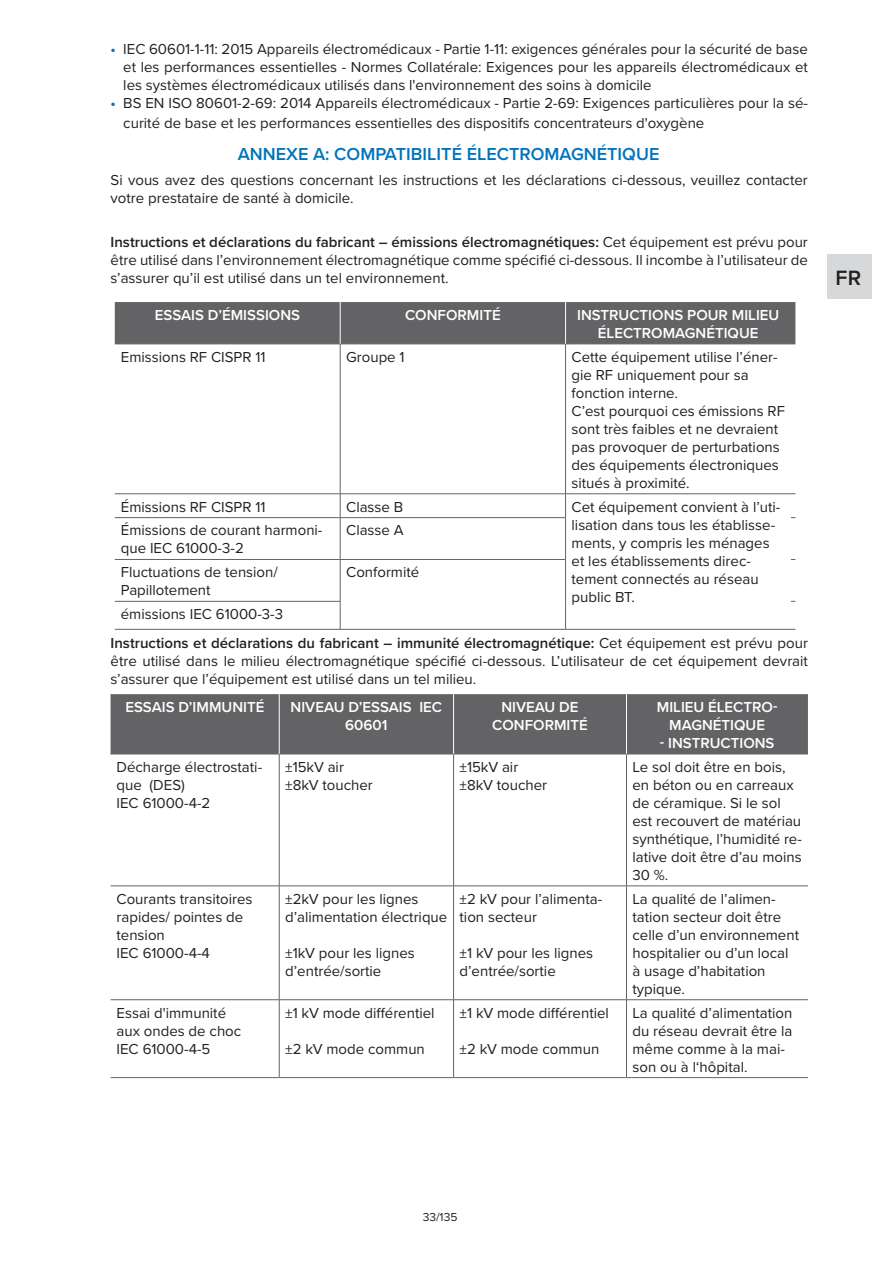
<style>
.page{position:relative;width:893px;height:1263px;background:#fff}
.page>*{position:absolute;margin:0;border:0;box-sizing:border-box;transform-origin:0 0}
.t1{font:600 21.45px "Proxima Nova";color:#231f20}
.t2{font:600 18px "Proxima Nova";color:#0073bc}
.t3{font:15px/18px "Proxima Nova";color:#231f20}
.t4{font:600 15px/18px "Proxima Nova";color:#fff;text-align:center}
.t5{font:600 15px/28.7px "Proxima Nova";color:#231f20}
.t6{font:12px "Proxima Nova";color:#231f20}
.s1{font-weight:600;color:#0073bc}
.s2{font-weight:600}
.s3{font-weight:400}
</style>
<div class="page">
<div style="left:827px;top:254px;width:45px;height:45px;background:#d7d8da"></div>
<div style="left:115px;top:302px;width:680px;height:43px;background:#636366"></div>
<hr style="left:340px;top:302px;width:1px;height:42px;background:#fff">
<hr style="left:565px;top:302px;width:1px;height:42px;background:#fff">
<hr style="left:115px;top:493px;width:225px;height:1px;background:#636366">
<hr style="left:340px;top:493px;width:226px;height:1px;background:#636366">
<hr style="left:566px;top:493px;width:225px;height:1px;background:#636366">
<hr style="left:115px;top:517px;width:225px;height:1px;background:#636366">
<hr style="left:340px;top:517px;width:226px;height:1px;background:#636366">
<hr style="left:115px;top:559px;width:225px;height:1px;background:#636366">
<hr style="left:340px;top:559px;width:226px;height:1px;background:#636366">
<hr style="left:115px;top:601px;width:225px;height:1px;background:#636366">
<hr style="left:115px;top:629px;width:225px;height:1px;background:#636366">
<hr style="left:340px;top:629px;width:226px;height:1px;background:#636366">
<hr style="left:566px;top:629px;width:225px;height:1px;background:#636366">
<hr style="left:340px;top:344px;width:1px;height:150px;background:#636366">
<hr style="left:565px;top:344px;width:1px;height:150px;background:#636366">
<svg style="left:340px;top:494px;width:1px;height:23px"></svg>
<svg style="left:565px;top:494px;width:1px;height:23px"></svg>
<hr style="left:340px;top:518px;width:1px;height:41px;background:#636366">
<hr style="left:565px;top:518px;width:1px;height:41px;background:#636366">
<hr style="left:340px;top:560px;width:1px;height:41px;background:#636366">
<hr style="left:565px;top:560px;width:1px;height:41px;background:#636366">
<svg style="left:340px;top:601px;width:1px;height:28px"></svg>
<svg style="left:565px;top:601px;width:1px;height:28px"></svg>
<div style="left:111px;top:694px;width:697px;height:60px;background:#636366"></div>
<hr style="left:111px;top:754px;width:168px;height:1px;background:#636366">
<hr style="left:279px;top:754px;width:175px;height:1px;background:#636366">
<hr style="left:454px;top:754px;width:172px;height:1px;background:#636366">
<hr style="left:626px;top:754px;width:182px;height:1px;background:#636366">
<hr style="left:279px;top:694px;width:1px;height:60px;background:#fff">
<hr style="left:453px;top:694px;width:1px;height:60px;background:#fff">
<hr style="left:626px;top:694px;width:1px;height:60px;background:#fff">
<hr style="left:111px;top:886px;width:168px;height:1px;background:#636366">
<hr style="left:279px;top:886px;width:175px;height:1px;background:#636366">
<hr style="left:454px;top:886px;width:172px;height:1px;background:#636366">
<hr style="left:626px;top:886px;width:182px;height:1px;background:#636366">
<hr style="left:111px;top:999px;width:168px;height:1px;background:#636366">
<hr style="left:279px;top:999px;width:175px;height:1px;background:#636366">
<hr style="left:454px;top:999px;width:172px;height:1px;background:#636366">
<hr style="left:626px;top:999px;width:182px;height:1px;background:#636366">
<hr style="left:111px;top:1077px;width:168px;height:1px;background:#636366">
<hr style="left:279px;top:1077px;width:175px;height:1px;background:#636366">
<hr style="left:454px;top:1077px;width:172px;height:1px;background:#636366">
<hr style="left:626px;top:1077px;width:182px;height:1px;background:#636366">
<hr style="left:279px;top:754px;width:1px;height:132px;background:#636366">
<hr style="left:453px;top:754px;width:1px;height:132px;background:#636366">
<hr style="left:626px;top:754px;width:1px;height:132px;background:#636366">
<hr style="left:279px;top:886px;width:1px;height:113px;background:#636366">
<hr style="left:453px;top:886px;width:1px;height:113px;background:#636366">
<hr style="left:626px;top:886px;width:1px;height:113px;background:#636366">
<hr style="left:279px;top:1000px;width:1px;height:77px;background:#636366">
<hr style="left:453px;top:1000px;width:1px;height:77px;background:#636366">
<hr style="left:626px;top:1000px;width:1px;height:77px;background:#636366">
<p class="t3" style="left:123px;top:40px;width:686px;text-align:justify;text-indent:-13px"><span class="s1">•</span> IEC 60601-1-11: 2015 Appareils électromédicaux - Partie 1-11: exigences générales pour la sécurité de base et les performances essentielles - Normes Collatérale: Exigences pour les appareils électromédicaux et les systèmes électromédicaux utilisés dans l'environnement des soins à domicile</p>
<p class="t3" style="left:123px;top:93px;width:686px;line-height:19.5px;text-indent:-13px"><span class="s1">•</span> BS EN ISO 80601-2-69: 2014 Appareils électromédicaux - Partie 2-69: Exigences particulières pour la sé&shy;curité de base et les performances essentielles des dispositifs concentrateurs d'oxygène</p>
<p class="t2" style="left:238px;top:141px;width:423px">ANNEXE A: COMPATIBILITÉ ÉLECTROMAGNÉTIQUE</p>
<p class="t3" style="left:111px;top:170px;width:699px">Si vous avez des questions concernant les instructions et les déclarations ci-dessous, veuillez contacter votre prestataire de santé à domicile.</p>
<p class="t3" style="left:111px;top:233px;width:699px;text-align:justify"><span class="s2">Instructions et déclarations du fabricant – émissions électromagnétiques:</span> Cet équipement est prévu pour être utilisé dans l’environnement électromagnétique comme spécifié ci-dessous. Il incombe à l’utilisateur de s’assurer qu’il est utilisé dans un tel environnement.</p>
<p class="t4" style="left:155px;top:305px;width:147px">ESSAIS D’ÉMISSIONS</p>
<p class="t4" style="left:405px;top:305px;width:97px">CONFORMITÉ</p>
<p class="t4" style="left:577px;top:305px;width:204px">INSTRUCTIONS POUR MILIEU<br>ÉLECTROMAGNÉTIQUE</p>
<p class="t3" style="left:121px;top:347px;width:146px">Emissions RF CISPR 11</p>
<p class="t3" style="left:346px;top:347px;width:60px">Groupe 1</p>
<p class="t3" style="left:572px;top:347px;width:215px">Cette équipement utilise l’éner&shy;gie RF uniquement pour sa fonction interne.<br>C’est pourquoi ces émissions RF sont très faibles et ne devraient pas provoquer de perturbations des équipements électroniques situés à proximité.</p>
<p class="t3" style="left:121px;top:497px;width:146px">Émissions RF CISPR 11</p>
<p class="t3" style="left:346px;top:497px;width:59px">Classe B</p>
<p class="t3" style="left:572px;top:497px;width:210px">Cet équipement convient à l’uti&shy;lisation dans tous les établisse&shy;ments, y compris les ménages et les établissements direc&shy;tement connectés au réseau public BT.</p>
<p class="t3" style="left:121px;top:521px;width:203px">Émissions de courant harmoni&shy;que IEC 61000-3-2</p>
<p class="t3" style="left:346px;top:521px;width:59px">Classe A</p>
<p class="t3" style="left:121px;top:563px;width:159px">Fluctuations de tension/<br>Papillotement</p>
<p class="t3" style="left:346px;top:563px;width:75px">Conformité</p>
<p class="t5" style="left:111px;top:599px;width:699px;text-indent:10px"><span class="s3">émissions IEC 61000-3-3<br></span>Instructions et déclarations du fabricant – immunité électromagnétique: <span class="s3">Cet équipement est prévu pour</span></p>
<p class="t3" style="left:111px;top:651px;width:699px">être utilisé dans le milieu électromagnétique spécifié ci-dessous. L’utilisateur de cet équipement devrait s’assurer que l’équipement est utilisé dans un tel milieu.</p>
<p class="t4" style="left:125px;top:697px;width:140px">ESSAIS D’IMMUNITÉ</p>
<p class="t4" style="left:291px;top:697px;width:153px">NIVEAU D’ESSAIS IEC<br>60601</p>
<p class="t4" style="left:492px;top:697px;width:97px">NIVEAU DE<br>CONFORMITÉ</p>
<p class="t4" style="left:657px;top:697px;width:122px">MILIEU ÉLECTRO-<br>MAGNÉTIQUE</p>
<p class="t4" style="left:660px;top:733px;width:116px">- INSTRUCTIONS</p>
<p class="t3" style="left:117px;top:757px;width:147px">Décharge électrostati&shy;que (DES)<br>IEC 61000-4-2</p>
<p class="t3" style="left:285px;top:757px;width:89px">±15kV air ±8kV toucher</p>
<p class="t3" style="left:460px;top:757px;width:89px">±15kV air ±8kV toucher</p>
<p class="t3" style="left:632px;top:757px;width:171px">Le sol doit être en bois, en béton ou en carreaux de céramique. Si le sol est recouvert de matériau synthétique, l’humidité re&shy;lative doit être d’au moins<br>30 %.</p>
<p class="t3" style="left:117px;top:889px;width:137px">Courants transitoires rapides/ pointes de tension<br>IEC 61000-4-4</p>
<p class="t3" style="left:285px;top:889px;width:164px">±2kV pour les lignes d’alimentation électrique</p>
<p class="t3" style="left:632px;top:889px;width:168px">La qualité de l’alimen&shy;tation secteur doit être celle d’un environnement hospitalier ou d’un local à usage d’habitation typique.</p>
<p class="t3" style="left:460px;top:889px;width:144px">±2 kV pour l’alimenta&shy;tion secteur</p>
<p class="t3" style="left:460px;top:943px;width:135px">±1 kV pour les lignes d’entrée/sortie</p>
<p class="t3" style="left:285px;top:943px;width:131px">±1kV pour les lignes d’entrée/sortie</p>
<p class="t3" style="left:117px;top:1003px;width:126px">Essai d'immunité aux ondes de choc<br>IEC 61000-4-5</p>
<p class="t3" style="left:285px;top:1003px;width:151px">±1 kV mode différentiel</p>
<p class="t3" style="left:285px;top:1039px;width:141px">±2 kV mode commun</p>
<p class="t3" style="left:460px;top:1003px;width:151px">±1 kV mode différentiel</p>
<p class="t3" style="left:460px;top:1039px;width:141px">±2 kV mode commun</p>
<p class="t3" style="left:632px;top:1003px;width:161px">La qualité d’alimentation du réseau devrait être la même comme à la mai&shy;son ou à l‘hôpital.</p>
<h1 class="t1" style="left:836px;top:262px;width:27px">FR</h1>
<p class="t6" style="left:423px;top:1208px;width:36px">33/135</p>
</div>
